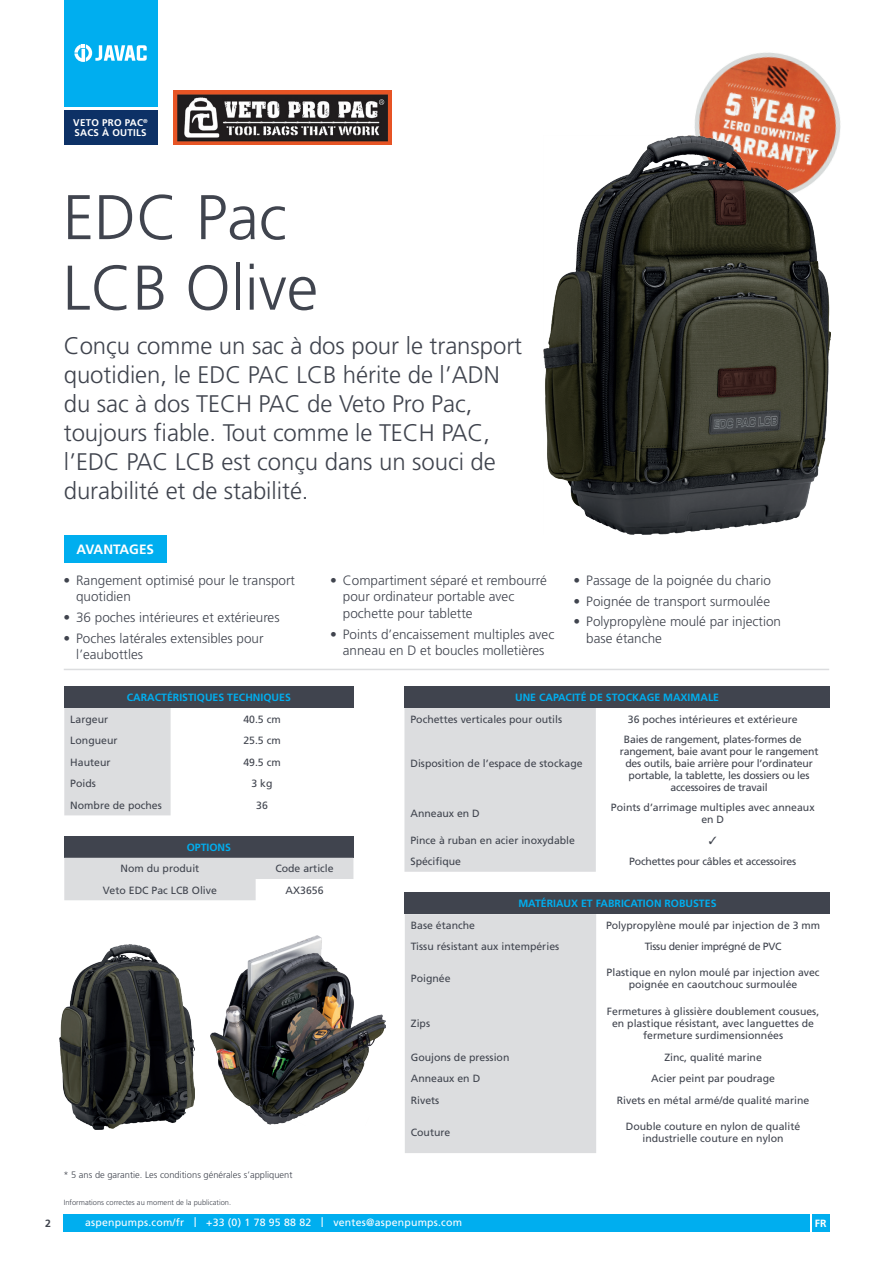
<style>
.page{position:relative;width:893px;height:1263px;background:#fff}
.page>*{position:absolute;margin:0;border:0;box-sizing:border-box;transform-origin:0 0}
.t1{font:300 63px/70.5px "Frutiger LT Pro";color:#40444e}
.t2{font:300 24px/28.8px "Frutiger LT Pro";letter-spacing:-.005em;color:#40444e}
.t3{font:300 13.5px/16.5px "Frutiger LT Pro";color:#40444e}
.t4{font:700 13.5px "Frutiger LT Pro";color:#fff}
.t5{font:10.5px/12px "Frutiger LT Pro";color:#40444e;text-align:center}
.t6{font:10.5px "Frutiger LT Pro";letter-spacing:-.02em;color:#40444e}
.t7{font:700 10.5px "Frutiger LT Pro";color:#00aeef}
.t8{font:10.5px "Frutiger LT Pro";letter-spacing:.02em;color:#fff}
.t9{font:10.5px "Frutiger LT Pro";letter-spacing:-.03em;color:#40444e}
.t10{font:700 10.5px "Frutiger LT Pro";color:#fff}
.t11{font:700 10.5px "Frutiger LT Pro";color:#40444e}
.t12{font:700 9.75px/10.5px "Frutiger LT Pro";letter-spacing:.025em;color:#fff}
.t13{font:300 9.3px "Frutiger LT Pro";color:#40444e}
.t14{font:300 7.5px "Frutiger LT Pro";color:#40444e}
.s1{font-size:13.2px}
</style>
<div class="page">
<div style="left:64px;top:1214px;width:765px;height:17px;background:#00aeef"></div>
<svg style="left:64px;top:0;width:93px;height:145px;background:#1495ce"></svg>
<img style="left:174px;top:90px;width:218px;height:55px">
<hr style="left:64px;top:669px;width:765px;height:1px;background:#dcdddf">
<img style="left:681px;top:52px;width:160px;height:111px">
<img style="left:210px;top:936px;width:176px;height:189px">
<img style="left:60px;top:945px;width:134px;height:184px">
<img style="left:543px;top:136px;width:287px;height:399px">
<div style="left:64px;top:836px;width:289px;height:22px;background:#40444e"></div>
<svg style="left:64px;top:858px;width:289px;height:42px"></svg>
<div style="left:64px;top:687px;width:289px;height:21px;background:#40444e"></div>
<div style="left:64px;top:708px;width:107px;height:107px;background:#dcdddf"></div>
<div style="left:64px;top:536px;width:102px;height:27px;background:#00aeef"></div>
<div style="left:405px;top:893px;width:425px;height:21px;background:#40444e"></div>
<div style="left:405px;top:914px;width:191px;height:239px;background:#dcdddf"></div>
<div style="left:404px;top:687px;width:426px;height:21px;background:#40444e"></div>
<div style="left:404px;top:708px;width:192px;height:164px;background:#dcdddf"></div>
<p class="t12" style="left:73px;top:117px;width:76px">VETO PRO PAC<sup>®<br></sup>SACS À OUTILS</p>
<h1 class="t1" style="left:63px;top:183px;width:257px">EDC Pac<br>LCB Olive</h1>
<h2 class="t2" style="left:64px;top:332px;width:460px">Conçu comme un sac à dos pour le transport quotidien, le EDC PAC LCB hérite de l’ADN du sac à dos TECH PAC de Veto Pro Pac, toujours fiable. Tout comme le TECH PAC, l’EDC PAC LCB est conçu dans un souci de durabilité et de stabilité.</h2>
<p class="t4" style="left:77px;top:542px;width:79px">AVANTAGES</p>
<p class="t3" style="left:76px;top:572px;width:221px;text-indent:-13px">• Rangement optimisé pour le transport quotidien</p>
<p class="t3" style="left:63px;top:609px;width:218px">• 36 poches intérieures et extérieures</p>
<p class="t3" style="left:76px;top:630px;width:189px;text-indent:-13px">• Poches latérales extensibles pour l’eaubottles</p>
<p class="t3" style="left:343px;top:572px;width:206px;text-indent:-13px">• Compartiment séparé et rembourré pour ordinateur portable avec pochette pour tablette</p>
<p class="t3" style="left:330px;top:626px;width:226px;text-align:center">• Points d’encaissement multiples avec anneau en D et boucles molletières</p>
<p class="t3" style="left:573px;top:572px;width:199px">• Passage de la poignée du chario</p>
<p class="t3" style="left:573px;top:593px;width:198px">• Poignée de transport surmoulée</p>
<p class="t3" style="left:586px;top:613px;width:196px;text-indent:-13px">• Polypropylène moulé par injection base étanche</p>
<p class="t7" style="left:127px;top:691px;width:165px">CARACTÉRISTIQUES TECHNIQUES</p>
<p class="t5" style="left:70px;top:713px;width:39px">Largeur</p>
<p class="t5" style="left:243px;top:713px;width:39px">40.5 cm</p>
<p class="t5" style="left:70px;top:735px;width:49px">Longueur</p>
<p class="t5" style="left:243px;top:735px;width:39px">25.5 cm</p>
<p class="t5" style="left:70px;top:757px;width:42px">Hauteur</p>
<p class="t5" style="left:243px;top:757px;width:39px">49.5 cm</p>
<p class="t5" style="left:70px;top:778px;width:27px">Poids</p>
<p class="t5" style="left:252px;top:778px;width:23px">3 kg</p>
<p class="t5" style="left:70px;top:799px;width:93px">Nombre de poches</p>
<p class="t5" style="left:256px;top:799px;width:13px">36</p>
<p class="t7" style="left:187px;top:841px;width:46px">OPTIONS</p>
<p class="t5" style="left:121px;top:863px;width:80px">Nom du produit</p>
<p class="t5" style="left:275px;top:863px;width:60px">Code article</p>
<p class="t5" style="left:103px;top:884px;width:115px">Veto EDC Pac LCB Olive</p>
<p class="t5" style="left:286px;top:884px;width:39px">AX3656</p>
<p class="t13" style="left:63px;top:1169px;width:230px">* 5 ans de garantie. Les conditions générales s’appliquent</p>
<p class="t14" style="left:64px;top:1198px;width:169px">Informations correctes au moment de la publication.</p>
<p class="t7" style="left:515px;top:691px;width:206px">UNE CAPACITÉ DE STOCKAGE MAXIMALE</p>
<p class="t5" style="left:410px;top:713px;width:153px">Pochettes verticales pour outils</p>
<p class="t5" style="left:628px;top:713px;width:171px">36 poches intérieures et extérieure</p>
<p class="t5" style="left:410px;top:758px;width:174px">Disposition de l’espace de stockage</p>
<p class="t6" style="left:624px;top:733px;width:179px">Baies de rangement, plates-formes de</p>
<p class="t6" style="left:620px;top:745px;width:200px">rangement, baie avant pour le rangement</p>
<p class="t6" style="left:625px;top:757px;width:189px">des outils, baie arrière pour l’ordinateur</p>
<p class="t6" style="left:629px;top:769px;width:183px">portable, la tablette, les dossiers ou les</p>
<p class="t6" style="left:671px;top:781px;width:99px">accessoires de travail</p>
<p class="t5" style="left:410px;top:808px;width:71px">Anneaux en D</p>
<p class="t5" style="left:611px;top:802px;width:205px">Points d’arrimage multiples avec anneaux en D</p>
<p class="t5" style="left:410px;top:834px;width:166px">Pince à ruban en acier inoxydable</p>
<p class="t5" style="left:410px;top:855px;width:52px">Spécifique</p>
<p class="t6" style="left:629px;top:855px;width:169px">Pochettes pour câbles et accessoires</p>
<p class="t7" style="left:518px;top:897px;width:200px">MATÉRIAUX ET FABRICATION ROBUSTES</p>
<p class="t5" style="left:411px;top:919px;width:66px">Base étanche</p>
<p class="t5" style="left:606px;top:919px;width:216px">Polypropylène moulé par injection de 3 mm</p>
<p class="t5" style="left:411px;top:940px;width:150px">Tissu résistant aux intempéries</p>
<p class="t9" style="left:645px;top:940px;width:138px">Tissu denier imprégné de PVC</p>
<p class="t5" style="left:411px;top:972px;width:41px">Poignée</p>
<p class="t5" style="left:607px;top:966px;width:214px">Plastique en nylon moulé par injection avec poignée en caoutchouc surmoulée</p>
<p class="t5" style="left:411px;top:1017px;width:21px">Zips</p>
<p class="t5" style="left:607px;top:1005px;width:214px">Fermetures à glissière doublement cousues, en plastique résistant, avec languettes de fermeture surdimensionnées</p>
<p class="t5" style="left:411px;top:1051px;width:100px">Goujons de pression</p>
<p class="t5" style="left:664px;top:1051px;width:99px">Zinc, qualité marine</p>
<p class="t5" style="left:411px;top:1072px;width:71px">Anneaux en D</p>
<p class="t5" style="left:651px;top:1072px;width:125px">Acier peint par poudrage</p>
<p class="t5" style="left:411px;top:1094px;width:30px">Rivets</p>
<p class="t5" style="left:617px;top:1094px;width:194px">Rivets en métal armé/de qualité marine</p>
<p class="t5" style="left:411px;top:1126px;width:41px">Couture</p>
<p class="t5" style="left:626px;top:1120px;width:176px">Double couture en nylon de qualité industrielle couture en nylon</p>
<p class="t11" style="left:45px;top:1217px;width:7px">2</p>
<p class="t8" style="left:85px;top:1216px;width:379px">aspenpumps.com/fr <span class="s1">l</span> +33 (0) 1 78 95 88 82 <span class="s1">l</span> ventes@aspenpumps.com</p>
<p class="t10" style="left:815px;top:1217px;width:13px">FR</p>
</div>
